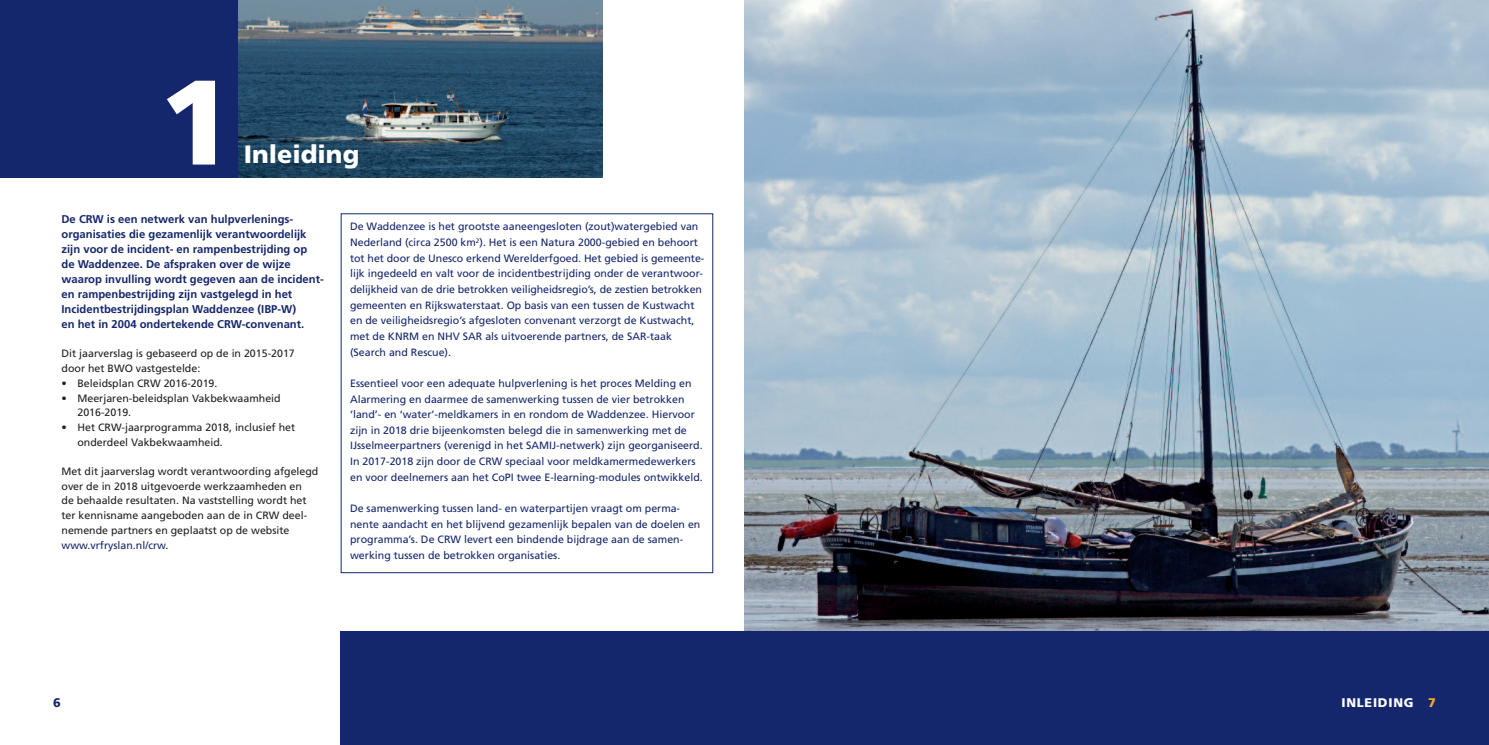
<style>
.page{position:relative;width:1489px;height:745px;background:#fff}
.page>*{position:absolute;margin:0;border:0;box-sizing:border-box;transform-origin:0 0}
.t1{font:900 120px "Frutiger LT Std";color:#fff}
.t2{font:900 25px "Frutiger LT Std";color:#fff}
.t3{font:900 12.5px "Frutiger LT Std";letter-spacing:.06em;color:#fff}
.t4{font:900 12.5px "Frutiger LT Std";color:#15276c}
.t5{font:700 11.25px/15px "Frutiger LT Std";color:#15276c}
.t6{font:10.62px/15.6px "Frutiger LT Std";color:#15276c}
.t7{font:10.62px/14.8px "Frutiger LT Std";color:#231f20}
.s1{color:#15276c}
.s2{color:#faaf18}
</style>
<div class="page">
<img style="left:744px;top:0;width:744px;height:631px">
<div style="left:340px;top:631px;width:404px;height:113px;background:#15276c"></div>
<div style="left:744px;top:631px;width:744px;height:113px;background:#15276c"></div>
<img style="left:237px;top:0;width:365px;height:177px">
<div style="left:0;top:0;width:237px;height:177px;background:#15276c"></div>
<h1 class="t1" style="left:159px;top:74px;width:75px">1</h1>
<h2 class="t2" style="left:244px;top:144px;width:117px">Inleiding</h2>
<p class="t5" style="left:61px;top:212px;width:264px">De CRW is een netwerk van hulpverlenings&shy;organisaties die gezamenlijk verantwoordelijk zijn voor de incident- en rampenbestrijding op<br>de Waddenzee. De afspraken over de wijze waarop invulling wordt gegeven aan de incident&shy;en rampenbestrijding zijn vastgelegd in het Incidentbestrijdingsplan Waddenzee (IBP-W)<br>en het in 2004 ondertekende CRW-convenant.</p>
<p class="t7" style="left:61px;top:347px;width:235px">Dit jaarverslag is gebaseerd op de in 2015-2017 door het BWO vastgestelde:</p>
<p class="t7" style="left:61px;top:376px;width:157px">• Beleidsplan CRW 2016-2019.</p>
<p class="t7" style="left:77px;top:391px;width:205px;text-indent:-16px">• Meerjaren-beleidsplan Vakbekwaamheid<br>2016-2019.</p>
<p class="t7" style="left:77px;top:420px;width:219px;text-indent:-16px">• Het CRW-jaarprogramma 2018, inclusief het onderdeel Vakbekwaamheid.</p>
<p class="t7" style="left:61px;top:464px;width:258px">Met dit jaarverslag wordt verantwoording afgelegd over de in 2018 uitgevoerde werkzaamheden en<br>de behaalde resultaten. Na vaststelling wordt het ter kennisname aangeboden aan de in CRW deel&shy;nemende partners en geplaatst op de website <span class="s1">www.vrfryslan.nl/crw</span>.</p>
<p class="t6" style="left:350px;top:219px;width:356px">De Waddenzee is het grootste aaneengesloten (zout)watergebied van Nederland (circa 2500 km<sup>2</sup>). Het is een Natura 2000-gebied en behoort tot het door de Unesco erkend Werelderfgoed. Het gebied is gemeente&shy;lijk ingedeeld en valt voor de incidentbestrijding onder de verantwoor&shy;delijkheid van de drie betrokken veiligheidsregio’s, de zestien betrokken gemeenten en Rijkswaterstaat. Op basis van een tussen de Kustwacht en de veiligheidsregio’s afgesloten convenant verzorgt de Kustwacht, met de KNRM en NHV SAR als uitvoerende partners, de SAR-taak (Search and Rescue).</p>
<p class="t6" style="left:350px;top:376px;width:354px">Essentieel voor een adequate hulpverlening is het proces Melding en Alarmering en daarmee de samenwerking tussen de vier betrokken ‘land’- en ‘water’-meldkamers in en rondom de Waddenzee. Hiervoor zijn in 2018 drie bijeenkomsten belegd die in samenwerking met de IJsselmeerpartners (verenigd in het SAMIJ-netwerk) zijn georganiseerd.<br>In 2017-2018 zijn door de CRW speciaal voor meldkamermedewerkers en voor deelnemers aan het CoPI twee E-learning-modules ontwikkeld.</p>
<p class="t6" style="left:350px;top:501px;width:352px">De samenwerking tussen land- en waterpartijen vraagt om perma&shy;nente aandacht en het blijvend gezamenlijk bepalen van de doelen en programma’s. De CRW levert een bindende bijdrage aan de samen&shy;werking tussen de betrokken organisaties.</p>
<p class="t4" style="left:53px;top:697px;width:9px">6</p>
<p class="t3" style="left:1341px;top:697px;width:96px">INLEIDING <span class="s2">7</span></p>
</div>
